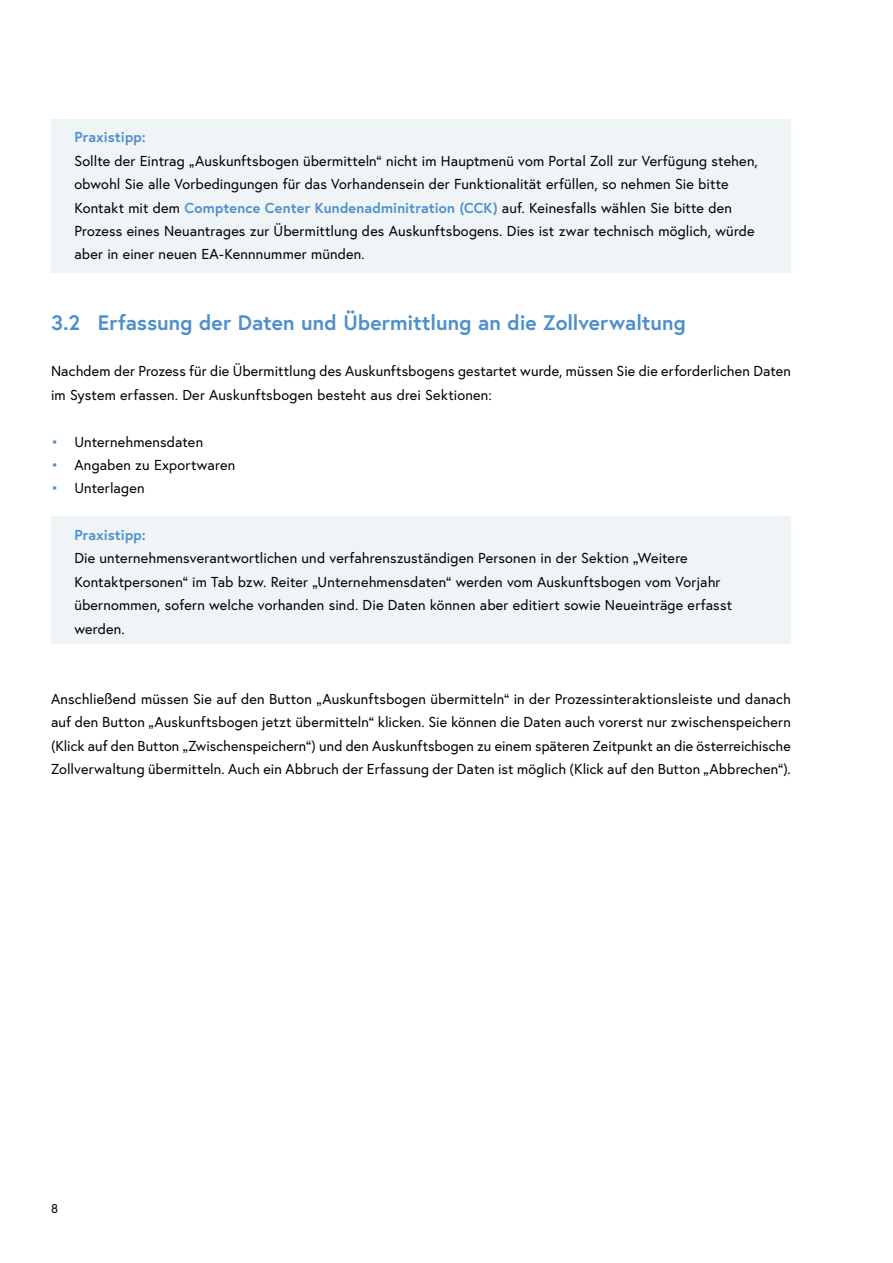
<style>
.page{position:relative;width:893px;height:1263px;background:#fff}
.page>*{position:absolute;margin:0;border:0;box-sizing:border-box;transform-origin:0 0}
.t1{font:700 21px "Europa Austria";color:#4e8fcc}
.t2{font:14.4px/23.4px "Europa Austria";letter-spacing:.01em;color:#000}
.t3{font:700 14.4px "Europa Austria";letter-spacing:.005em;color:#4e8fcc}
.t4{font:12.75px "Europa Austria";color:#000}
.s1{font-weight:700;color:#4e8fcc}
.s2{color:#4e8fcc}
</style>
<div class="page">
<div style="left:51px;top:119px;width:740px;height:153px;background:#eff4f7"></div>
<div style="left:51px;top:517px;width:740px;height:127px;background:#eff4f7"></div>
<p class="t3" style="left:74px;top:128px;width:73px">Praxistipp:</p>
<p class="t2" style="left:74px;top:149px;width:685px">Sollte der Eintrag „Auskunftsbogen übermitteln“ nicht im Hauptmenü vom Portal Zoll zur Verfügung stehen, obwohl Sie alle Vorbedingungen für das Vorhandensein der Funktionalität erfüllen, so nehmen Sie bitte Kontakt mit dem <span class="s1">Comptence Center Kundenadminitration (CCK)</span> auf. Keinesfalls wählen Sie bitte den Prozess eines Neuantrages zur Übermittlung des Auskunftsbogens. Dies ist zwar technisch möglich, würde aber in einer neuen EA-Kennnummer münden.</p>
<h1 class="t1" style="left:51px;top:308px;width:636px">3.2 Erfassung der Daten und Übermittlung an die Zollverwaltung</h1>
<p class="t2" style="left:51px;top:359px;width:741px">Nachdem der Prozess für die Übermittlung des Auskunftsbogens gestartet wurde, müssen Sie die erforderlichen Daten im System erfassen. Der Auskunftsbogen besteht aus drei Sektionen:</p>
<p class="t2" style="left:51px;top:429px;width:154px"><span class="s2">•</span> Unternehmensdaten</p>
<p class="t2" style="left:51px;top:453px;width:186px"><span class="s2">•</span> Angaben zu Exportwaren</p>
<p class="t2" style="left:51px;top:476px;width:95px"><span class="s2">•</span> Unterlagen</p>
<p class="t3" style="left:74px;top:525px;width:73px">Praxistipp:</p>
<p class="t2" style="left:74px;top:546px;width:659px">Die unternehmensverantwortlichen und verfahrenszuständigen Personen in der Sektion „Weitere Kontaktpersonen“ im Tab bzw. Reiter „Unternehmensdaten“ werden vom Auskunftsbogen vom Vorjahr übernommen, sofern welche vorhanden sind. Die Daten können aber editiert sowie Neueinträge erfasst werden.</p>
<p class="t2" style="left:51px;top:687px;width:741px;text-align:justify">Anschließend müssen Sie auf den Button „Auskunftsbogen übermitteln“ in der Prozessinteraktionsleiste und danach auf den Button „Auskunftsbogen jetzt übermitteln“ klicken. Sie können die Daten auch vorerst nur zwischenspeichern (Klick auf den Button „Zwischenspeichern“) und den Auskunftsbogen zu einem späteren Zeitpunkt an die österreichische Zollverwaltung übermitteln. Auch ein Abbruch der Erfassung der Daten ist möglich (Klick auf den Button „Abbrechen“).</p>
<p class="t4" style="left:51px;top:1200px;width:9px">8</p>
</div>
